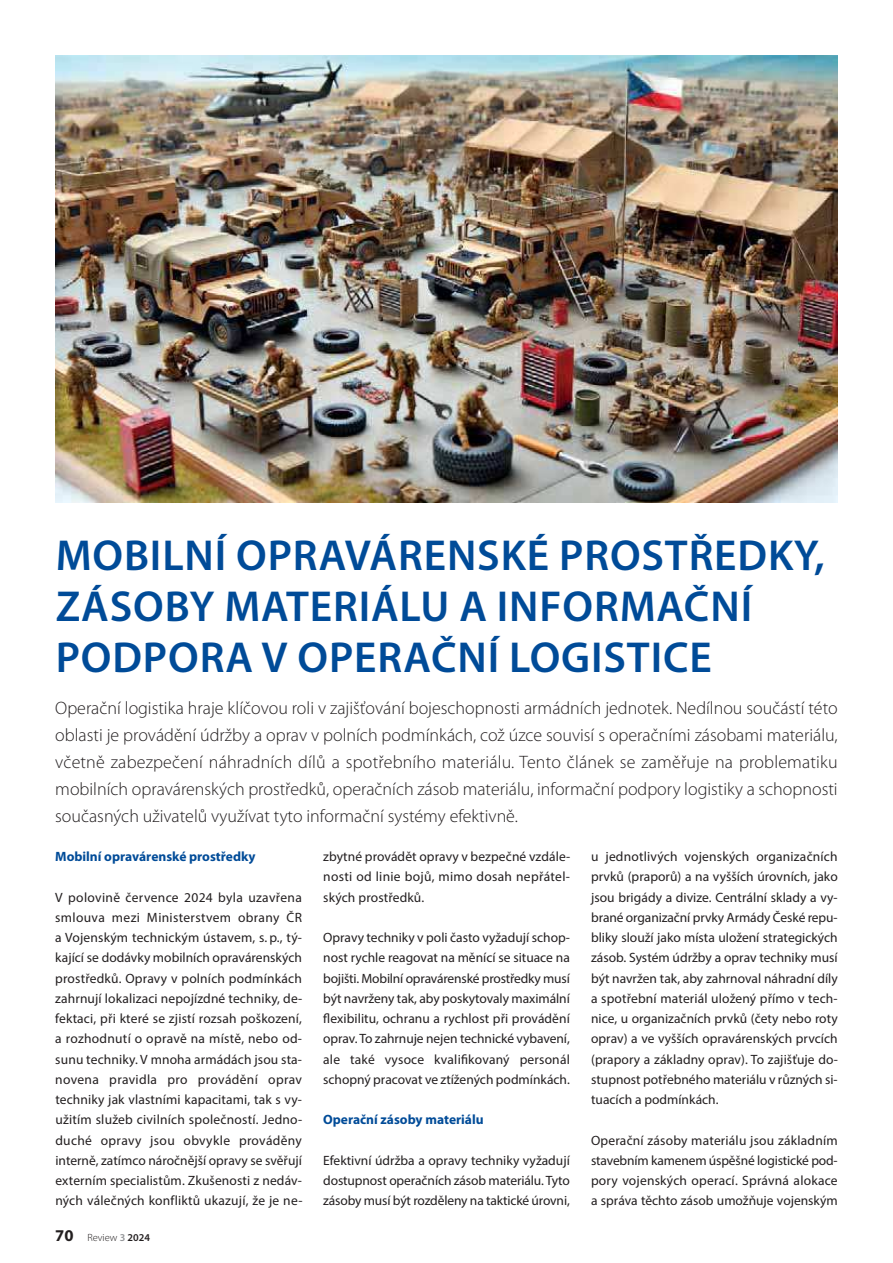
<style>
.page{position:relative;width:893px;height:1263px;background:#fff}
.page>*{position:absolute;margin:0;border:0;box-sizing:border-box;transform-origin:0 0}
.t1{font:600 43.5px/51px "Myriad Pro";letter-spacing:.02em;color:#004b98}
.t2{font:300 18px/27px "Myriad Pro";color:#231f20;text-align:justify}
.t3{font:13.5px/20.2px "Myriad Pro";color:#231f20;text-align:justify}
.t4{font:700 13.5px "Myriad Pro";color:#004b98}
.t5{font:300 10.5px "Myriad Pro";letter-spacing:.005em;color:#231f20}
.s1{font-weight:700;font-size:16.5px}
.s2{font-weight:600;color:#939598}
.s3{font-weight:600}
</style>
<div class="page">
<img style="left:55px;top:55px;width:783px;height:447px">
<h1 class="t1" style="left:56px;top:530px;width:771px">MOBILNÍ OPRAVÁRENSKÉ PROSTŘEDKY,<br>ZÁSOBY MATERIÁLU A INFORMAČNÍ<br>PODPORA V OPERAČNÍ LOGISTICE</h1>
<p class="t2" style="left:55px;top:695px;width:784px">Operační logistika hraje klíčovou roli v zajišťování bojeschopnosti armádních jednotek. Nedílnou součástí této oblasti je provádění údržby a oprav v polních podmínkách, což úzce souvisí s operačními zásobami materiálu, včetně zabezpečení náhradních dílů a spotřebního materiálu. Tento článek se zaměřuje na problematiku mobilních opravárenských prostředků, operačních zásob materiálu, informační podpory logistiky a schopnosti současných uživatelů využívat tyto informační systémy efektivně.</p>
<p class="t4" style="left:55px;top:849px;width:202px">Mobilní opravárenské prostředky</p>
<p class="t3" style="left:55px;top:887px;width:249px">V polovině července 2024 byla uzavřena smlouva mezi Ministerstvem obrany ČR a Vojenským technickým ústavem, s. p., tý&shy;kající se dodávky mobilních opravárenských prostředků. Opravy v polních podmínkách zahrnují lokalizaci nepojízdné techniky, de&shy;fektaci, při které se zjistí rozsah poškození, a rozhodnutí o opravě na místě, nebo od&shy;sunu techniky. V mnoha armádách jsou sta&shy;novena pravidla pro provádění oprav techniky jak vlastními kapacitami, tak s vy&shy;užitím služeb civilních společností. Jedno&shy;duché opravy jsou obvykle prováděny interně, zatímco náročnější opravy se svěřují externím specialistům. Zkušenosti z nedáv&shy;ných válečných konfliktů ukazují, že je ne-</p>
<p class="t5" style="left:55px;top:1233px;width:96px"><span class="s1">70</span> Review <span class="s2">3</span> <span class="s3">2024</span></p>
<p class="t3" style="left:323px;top:847px;width:249px">zbytné provádět opravy v bezpečné vzdále&shy;nosti od linie bojů, mimo dosah nepřátel&shy;ských prostředků.</p>
<p class="t3" style="left:323px;top:928px;width:248px">Opravy techniky v poli často vyžadují schop&shy;nost rychle reagovat na měnící se situace na bojišti. Mobilní opravárenské prostředky musí být navrženy tak, aby poskytovaly maximální flexibilitu, ochranu a rychlost při provádění oprav. To zahrnuje nejen technické vybavení, ale také vysoce kvalifikovaný personál schopný pracovat ve ztížených podmínkách.</p>
<p class="t4" style="left:323px;top:1112px;width:162px">Operační zásoby materiálu</p>
<p class="t3" style="left:323px;top:1151px;width:248px">Efektivní údržba a opravy techniky vyžadují dostupnost operačních zásob materiálu. Tyto zásoby musí být rozděleny na taktické úrovni,</p>
<p class="t3" style="left:591px;top:847px;width:248px">u jednotlivých vojenských organizačních prvků (praporů) a na vyšších úrovních, jako jsou brigády a divize. Centrální sklady a vy&shy;brané organizační prvky Armády České repu&shy;bliky slouží jako místa uložení strategických zásob. Systém údržby a oprav techniky musí být navržen tak, aby zahrnoval náhradní díly a spotřební materiál uložený přímo v tech&shy;nice, u organizačních prvků (čety nebo roty oprav) a ve vyšších opravárenských prvcích (prapory a základny oprav). To zajišťuje do&shy;stupnost potřebného materiálu v různých si&shy;tuacích a podmínkách.</p>
<p class="t3" style="left:591px;top:1130px;width:248px">Operační zásoby materiálu jsou základním stavebním kamenem úspěšné logistické pod&shy;pory vojenských operací. Správná alokace a správa těchto zásob umožňuje vojenským</p>
</div>
